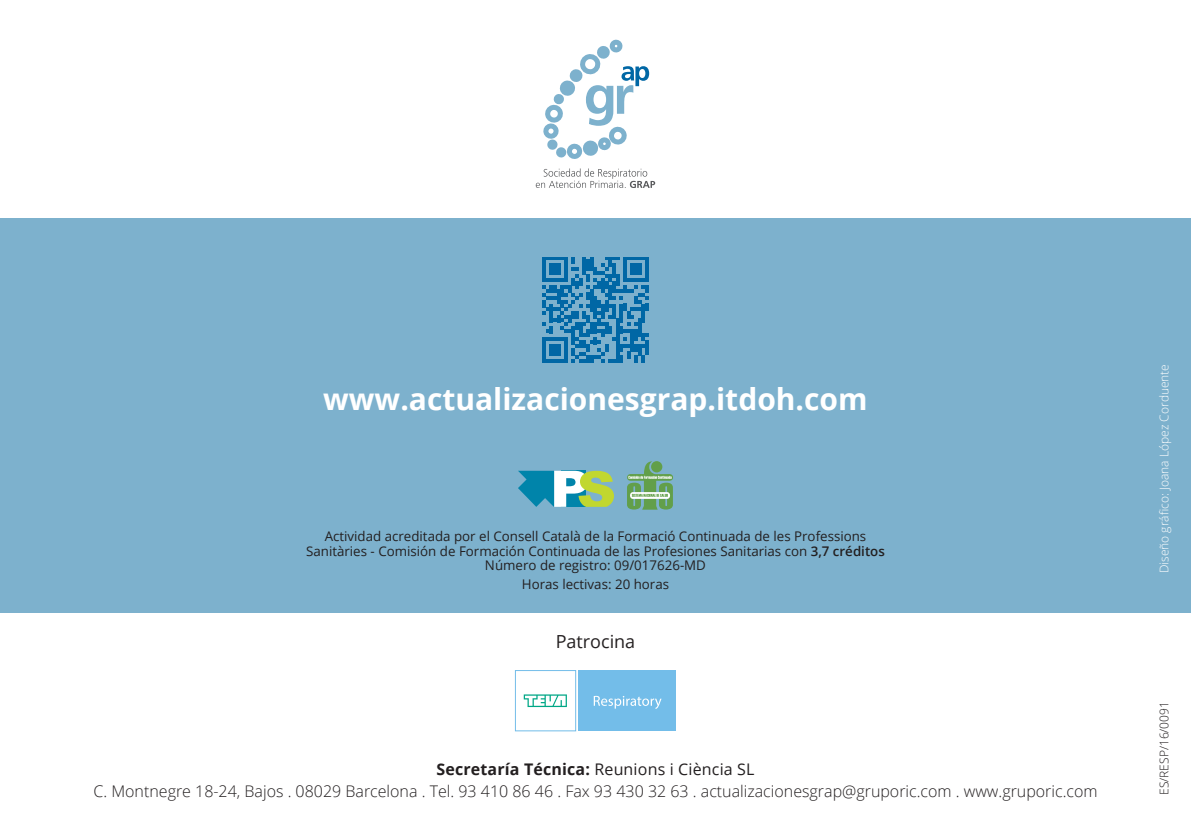
<style>
.page{position:relative;width:1191px;height:840px;background:#fff}
.page>*{position:absolute;margin:0;border:0;box-sizing:border-box;transform-origin:0 0}
.t1{font:700 30px "Open Sans";color:#fff}
.t2{font:18px "Open Sans";color:#231f20}
.t3{font:300 16px "Open Sans";color:#231f20}
.t4{font:700 16px "Open Sans";letter-spacing:.01em;color:#231f20}
.t5{font:13.4px/14.6px "Open Sans";color:#231f20;text-align:center}
.t6{font:300 12px "Open Sans";color:#fff}
.t7{font:300 12px "Open Sans";color:#231f20}
.s1{font-weight:600}
.s2{font-weight:400}
</style>
<div class="page">
<div style="left:0;top:219px;width:1191px;height:393px;background:#7db1cd"></div>
<svg style="left:542px;top:257px;width:107px;height:105px"></svg>
<hr style="left:645px;top:340px;width:4px;height:15px;background:#0067a5">
<div style="left:578px;top:670px;width:98px;height:60px;background:#73bde9"></div>
<div style="left:515px;top:669px;width:61px;height:61px;background:#fff;border:1px solid #73bde9"></div>
<svg style="left:524px;top:694px;width:43px;height:12px"></svg>
<svg style="left:594px;top:695px;width:67px;height:13px"></svg>
<svg style="left:536px;top:168px;width:119px;height:20px"></svg>
<div style="left:609px;top:39px;width:14px;height:14px;border:5px solid #7db1cd;border-radius:3px"></div>
<svg style="left:543px;top:45px;width:106px;height:114px"></svg>
<svg style="left:627px;top:461px;width:46px;height:48px"></svg>
<img style="left:554px;top:470px;width:24px;height:36px">
<svg style="left:518px;top:470px;width:36px;height:36px"></svg>
<svg style="left:578px;top:470px;width:36px;height:36px"></svg>
<p class="t1" style="left:323px;top:378px;width:546px">www.actualizacionesgrap.itdoh.com</p>
<p class="t5" style="left:306px;top:528px;width:580px">Actividad acreditada por el Consell Català de la Formació Continuada de les Professions<br>Sanitàries - Comisión de Formación Continuada de las Profesiones Sanitarias con <span class="s1">3,7 créditos</span></p>
<p class="t5" style="left:485px;top:557px;width:222px">Número de registro: 09/017626-MD</p>
<p class="t5" style="left:522px;top:575px;width:149px">Horas lectivas: 20 horas</p>
<p class="t2" style="left:555px;top:628px;width:81px">Patrocina</p>
<p class="t4" style="left:436px;top:757px;width:319px">Secretaría Técnica: <span class="s2">Reunions i Ciència SL</span></p>
<p class="t3" style="left:94px;top:780px;width:1005px">C. Montnegre 18-24, Bajos . 08029 Barcelona . Tel. 93 410 86 46 . Fax 93 430 32 63 . actualizacionesgrap@gruporic.com . www.gruporic.com</p>
<p class="t6" style="left:1155px;top:573px;width:211px;rotate:-90deg">Diseño gráfico: Joana López Corduente</p>
<p class="t7" style="left:1155px;top:794px;width:95px;rotate:-90deg">ES/RESP/16/0091</p>
</div>
